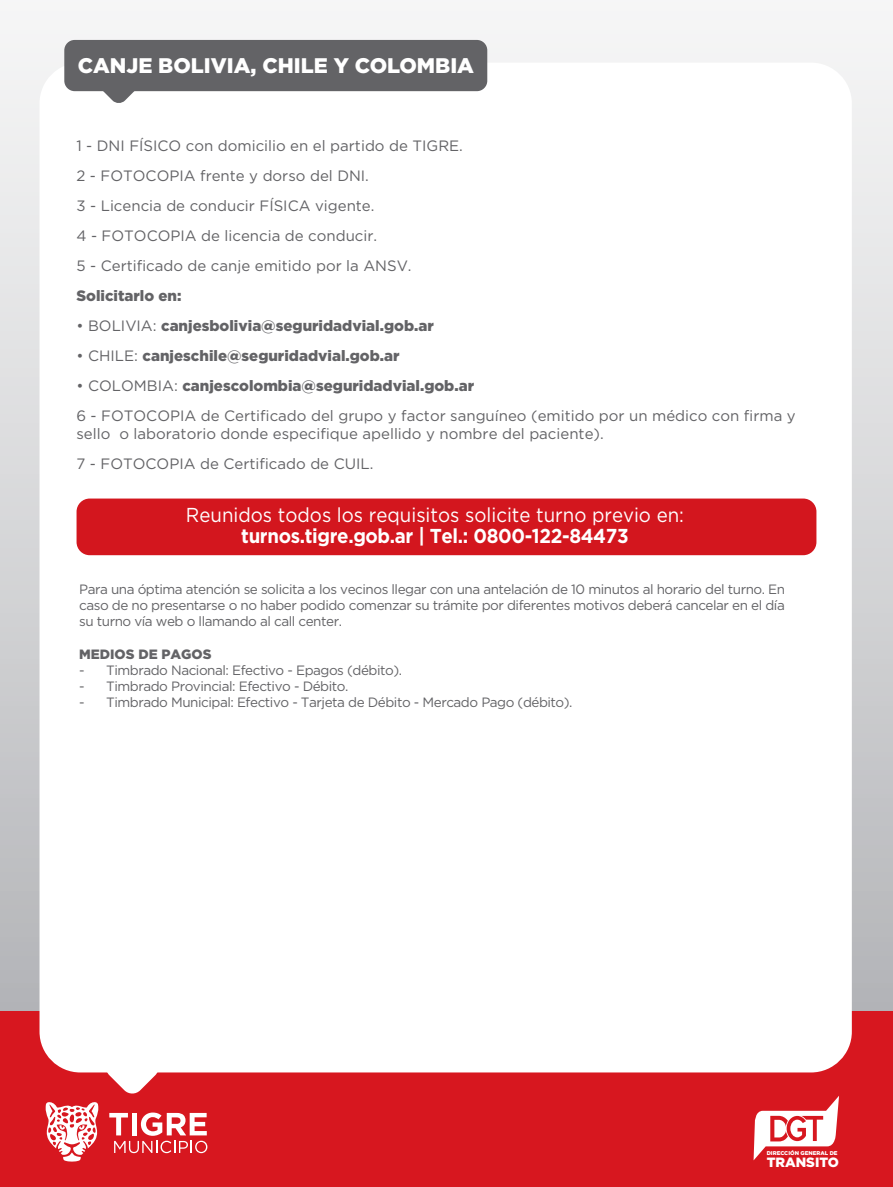
<style>
.page{position:relative;width:893px;height:1187px;background:#fff}
.page>*{position:absolute;margin:0;border:0;box-sizing:border-box;transform-origin:0 0}
.t1{font:900 21.15px "Gotham";color:#fff}
.t2{font:20.1px "Gotham";color:#fff;scale:.93 1}
.t3{font:700 20.1px "Gotham";letter-spacing:-.02em;color:#fff;scale:.93 1}
.t4{font:15px/30px "Gotham";color:#636366}
.t5{font:900 15px "Gotham";color:#636366}
.t6{font:13.5px/16.2px "Gotham";letter-spacing:-.035em;color:#636366;text-align:justify}
.t7{font:900 13.5px "Gotham";color:#636366}
.t8{font:900 13.35px "Gotham";color:#fff}
.t9{font:900 5.55px "Gotham";color:#fff}
.s1{font-weight:400}
.s2{font-weight:900}
</style>
<div class="page">
<div style="left:0;top:1010px;width:893px;height:176px;background:#d7171f"></div>
<div style="left:0;top:0;width:893px;height:1010px;background:linear-gradient(to bottom,#f9f9f9,#b5b6b9)"></div>
<div style="left:40px;top:63px;width:812px;height:1009px;background:#fff;border-radius:41px"></div>
<svg style="left:105px;top:1072px;width:55px;height:22px"></svg>
<svg style="left:97px;top:91px;width:43px;height:12px"></svg>
<div style="left:64px;top:40px;width:423px;height:51px;background:#636366;border-radius:10px"></div>
<div style="left:77px;top:498px;width:739px;height:57px;background:#d3161e;border-radius:13px"></div>
<svg style="left:754px;top:1096px;width:85px;height:64px"></svg>
<svg style="left:46px;top:1102px;width:52px;height:59px"></svg>
<svg style="left:109px;top:1112px;width:98px;height:41px"></svg>
<h1 class="t1" style="left:78px;top:51px;width:398px">CANJE BOLIVIA, CHILE Y COLOMBIA</h1>
<p class="t4" style="left:76px;top:130px;width:388px">1 - DNI FÍSICO con domicilio en el partido de TIGRE.<br>2 - FOTOCOPIA frente y dorso del DNI.<br>3 - Licencia de conducir FÍSICA vigente.<br>4 - FOTOCOPIA de licencia de conducir.<br>5 - Certificado de canje emitido por la ANSV.</p>
<p class="t5" style="left:76px;top:285px;width:107px">Solicitarlo en:</p>
<p class="t5" style="left:76px;top:315px;width:359px"><span class="s1">• BOLIVIA:</span> canjesbolivia@seguridadvial.gob.ar</p>
<p class="t5" style="left:76px;top:345px;width:325px"><span class="s1">• CHILE:</span> canjeschile@seguridadvial.gob.ar</p>
<p class="t4" style="left:76px;top:370px;width:721px">• COLOMBIA: <span class="s2">canjescolombia@seguridadvial.gob.ar<br></span>6 - FOTOCOPIA de Certificado del grupo y factor sanguíneo (emitido por un médico con firma y</p>
<p class="t4" style="left:76px;top:418px;width:529px">sello o laboratorio donde especifique apellido y nombre del paciente).<br>7 - FOTOCOPIA de Certificado de CUIL.</p>
<h2 class="t2" style="left:186px;top:502px;width:537px">Reunidos todos los requisitos solicite turno previo en:</h2>
<h2 class="t3" style="left:241px;top:522px;width:418px">turnos.tigre.gob.ar | Tel.: 0800-122-84473</h2>
<p class="t6" style="left:79px;top:580px;width:708px">Para una óptima atención se solicita a los vecinos llegar con una antelación de 10 minutos al horario del turno. En caso de no presentarse o no haber podido comenzar su trámite por diferentes motivos deberá cancelar en el día su turno vía web o llamando al call center.</p>
<p class="t7" style="left:79px;top:644px;width:134px">MEDIOS DE PAGOS</p>
<p class="t6" style="left:79px;top:661px;width:325px">- Timbrado Nacional: Efectivo - Epagos (débito).</p>
<p class="t6" style="left:79px;top:677px;width:271px">- Timbrado Provincial: Efectivo - Débito.</p>
<p class="t6" style="left:79px;top:694px;width:495px">- Timbrado Municipal: Efectivo - Tarjeta de Débito - Mercado Pago (débito).</p>
<p class="t9" style="left:767px;top:1148px;width:72px">DIRECCIÓN GENERAL DE</p>
<p class="t8" style="left:767px;top:1152px;width:74px">TRANSITO</p>
</div>
